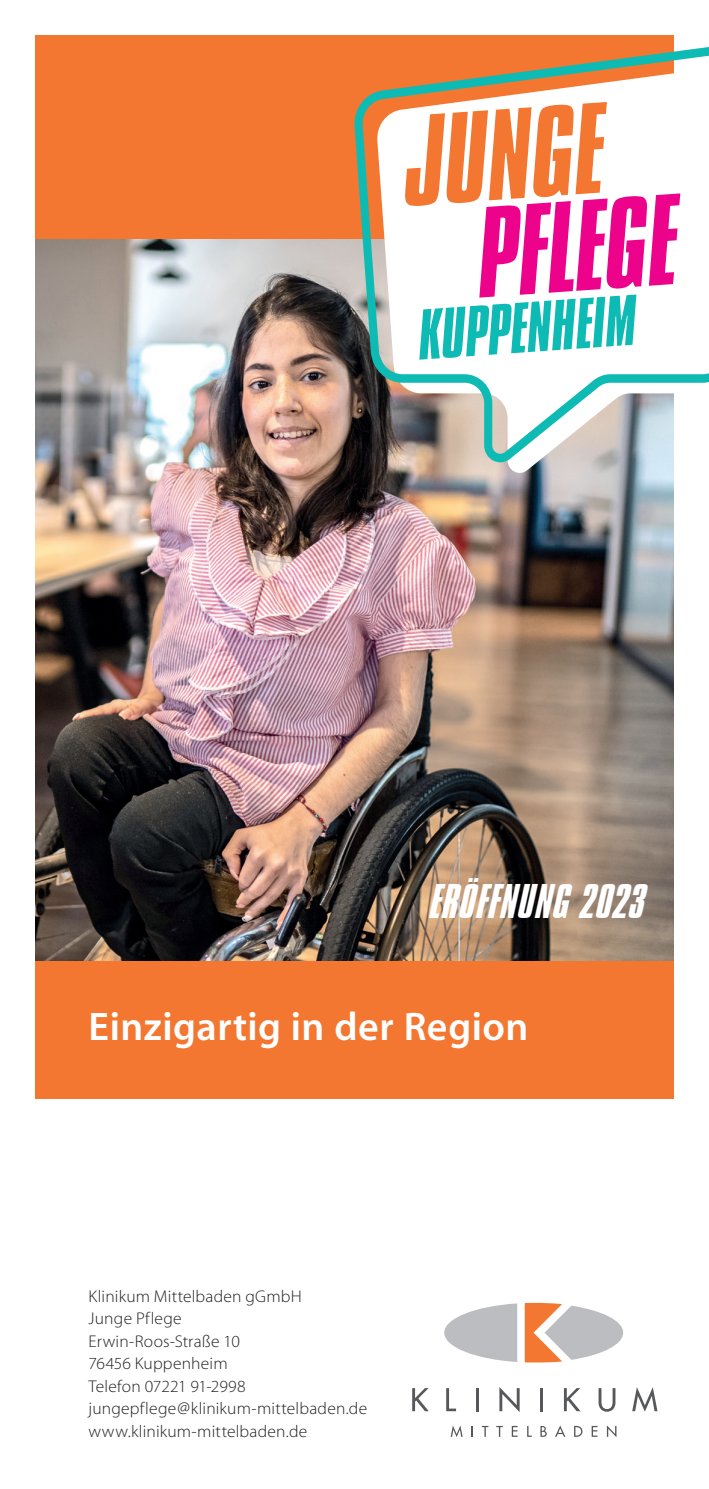
<style>
.page{position:relative;width:709px;height:1489px;background:#fff}
.page>*{position:absolute;margin:0;border:0;box-sizing:border-box;transform-origin:0 0}
.t1{font:italic 110.75px "Compacta BT";color:#ed028c}
.t2{font:italic 110.75px "Compacta BT";color:#f37730}
.t3{font:italic 61.25px "Compacta BT";color:#0dbab4}
.t4{font:italic 41.75px "Compacta BT";letter-spacing:.015em;color:#fff}
.t5{font:40px "Myriad MM 565 600";letter-spacing:.01em;color:#fff}
.t6{font:17px/22.5px "Myriad MM 215 600";letter-spacing:.01em;color:#231f20}
</style>
<div class="page">
<div style="left:35px;top:35px;width:638px;height:1063px;background:#f37730"></div>
<img style="left:35px;top:239px;width:638px;height:721px">
<svg style="left:376px;top:462px;width:298px;height:14px;background:#bab5b1"></svg>
<svg style="left:353px;top:42px;width:356px;height:420px;fill:#fff"></svg>
<svg style="left:450px;top:1425px;width:12px;height:11px"></svg>
<svg style="left:471px;top:1426px;width:2px;height:10px"></svg>
<svg style="left:482px;top:1425px;width:6px;height:11px"></svg>
<svg style="left:496px;top:1425px;width:7px;height:11px"></svg>
<svg style="left:512px;top:1425px;width:5px;height:11px"></svg>
<svg style="left:527px;top:1425px;width:5px;height:11px"></svg>
<svg style="left:540px;top:1425px;width:7px;height:11px"></svg>
<svg style="left:555px;top:1425px;width:10px;height:11px"></svg>
<svg style="left:574px;top:1425px;width:8px;height:11px"></svg>
<svg style="left:591px;top:1425px;width:6px;height:11px"></svg>
<svg style="left:607px;top:1425px;width:9px;height:12px"></svg>
<svg style="left:412px;top:1388px;width:17px;height:22px"></svg>
<svg style="left:446px;top:1388px;width:10px;height:22px"></svg>
<hr style="left:476px;top:1387px;width:3px;height:23px;background:#57585a">
<svg style="left:499px;top:1387px;width:20px;height:24px"></svg>
<hr style="left:540px;top:1387px;width:3px;height:23px;background:#57585a">
<svg style="left:564px;top:1388px;width:16px;height:22px"></svg>
<svg style="left:598px;top:1388px;width:17px;height:23px"></svg>
<svg style="left:632px;top:1387px;width:25px;height:24px"></svg>
<svg style="left:544px;top:1305px;width:79px;height:54px;fill:#bcbdc0"></svg>
<svg style="left:444px;top:1303px;width:73px;height:58px"></svg>
<svg style="left:525px;top:1302px;width:37px;height:60px"></svg>
<h1 class="t2" style="left:401px;top:97px;width:203px;rotate:-4deg">JUNGE</h1>
<h1 class="t1" style="left:474px;top:189px;width:203px;rotate:-4deg">PFLEGE</h1>
<h2 class="t3" style="left:416px;top:299px;width:219px;rotate:-4deg">KUPPENHEIM</h2>
<h3 class="t4" style="left:430px;top:877px;width:216px">ERÖFFNUNG 2023</h3>
<h3 class="t5" style="left:89px;top:1007px;width:441px">Einzigartig in der Region</h3>
<p class="t6" style="left:89px;top:1285px;width:280px">Klinikum Mittelbaden gGmbH<br>Junge Pflege<br>Erwin-Roos-Straße 10<br>76456 Kuppenheim<br>Telefon 07221 91-2998 jungepflege@klinikum-mittelbaden.de www.klinikum-mittelbaden.de</p>
</div>
